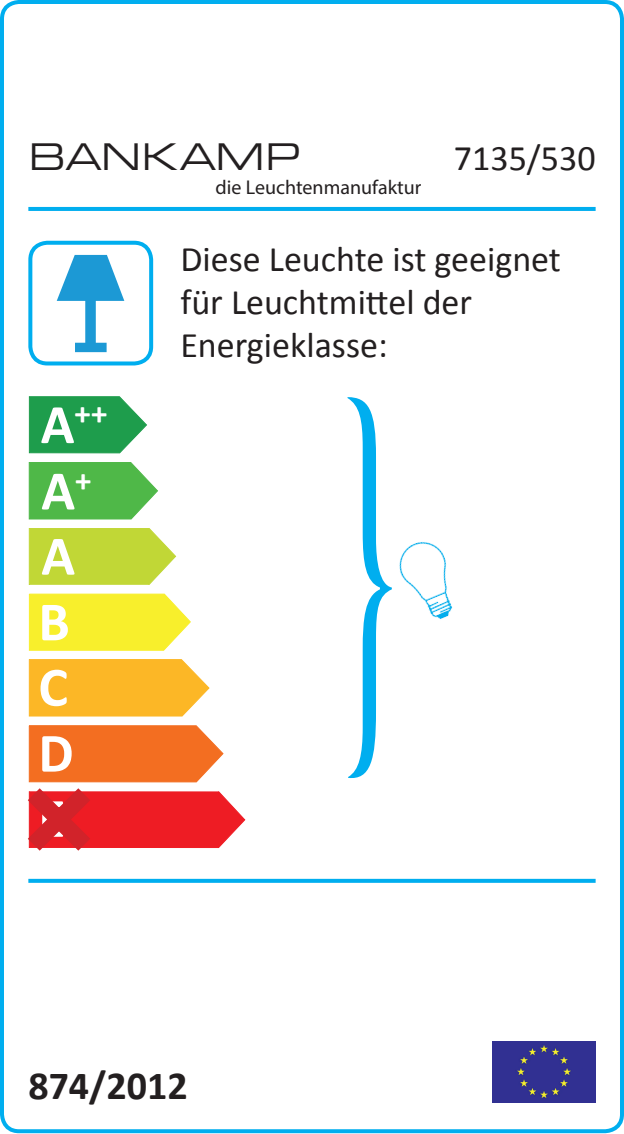
<style>
.page{position:relative;width:624px;height:1134px;background:#fff}
.page>*{position:absolute;margin:0;border:0;box-sizing:border-box;transform-origin:0 0}
.t1{font:700 56px/65.6px "Calibri";color:#fff}
.t2{font:700 40px "Calibri";color:#231f20}
.t3{font:40px "Eurostile Extended Roman DTC";color:#231f20}
.t4{font:36px/43.2px "Calibri";color:#231f20}
.t5{font:700 32.8px "Calibri";color:#fff}
.t6{font:20px "Myriad Pro";color:#231f20}
.s1{font-size:56px}
</style>
<div class="page">
<hr style="left:28px;top:207px;width:567px;height:4px;background:#00aeef">
<svg style="left:57px;top:255px;width:67px;height:97px"></svg>
<div style="left:28px;top:241px;width:125px;height:124px;border:4px solid #00aeef;border-radius:17px"></div>
<div style="left:0;top:0;width:624px;height:1133px;border:4px solid #00aeef;border-radius:17px"></div>
<svg style="left:28px;top:879px;width:567px;height:4px;background:#09b1ef"></svg>
<svg style="left:29px;top:396px;width:118px;height:57px;background:#38a861"></svg>
<svg style="left:29px;top:462px;width:129px;height:57px;background:#61bf5a"></svg>
<svg style="left:29px;top:528px;width:147px;height:57px;background:#c6da48"></svg>
<svg style="left:29px;top:660px;width:180px;height:56px;background:#fcbb35"></svg>
<svg style="left:29px;top:594px;width:162px;height:56px;background:#f8f03c"></svg>
<div style="left:493px;top:1041px;width:102px;height:62px;background:#313092"></div>
<img style="left:399px;top:542px;width:54px;height:77px">
<svg style="left:347px;top:397px;width:45px;height:382px"></svg>
<svg style="left:28px;top:725px;width:217px;height:126px"></svg>
<p class="t3" style="left:28px;top:135px;width:274px">BANKAMP</p>
<p class="t4" style="left:454px;top:136px;width:143px">7135/530</p>
<p class="t6" style="left:216px;top:175px;width:207px">die Leuchtenmanufaktur</p>
<p class="t5" style="left:41px;top:392px;width:68px"><span class="s1">A</span>++</p>
<h1 class="t1" style="left:38px;top:458px;width:55px">A<sup>+<br></sup>A<br>B<br>C<br>D<br>E</h1>
<p class="t4" style="left:180px;top:237px;width:382px">Diese Leuchte ist geeignet für Leuchtmittel der<br>Energieklasse:</p>
<p class="t2" style="left:28px;top:1060px;width:161px">874/2012</p>
</div>
